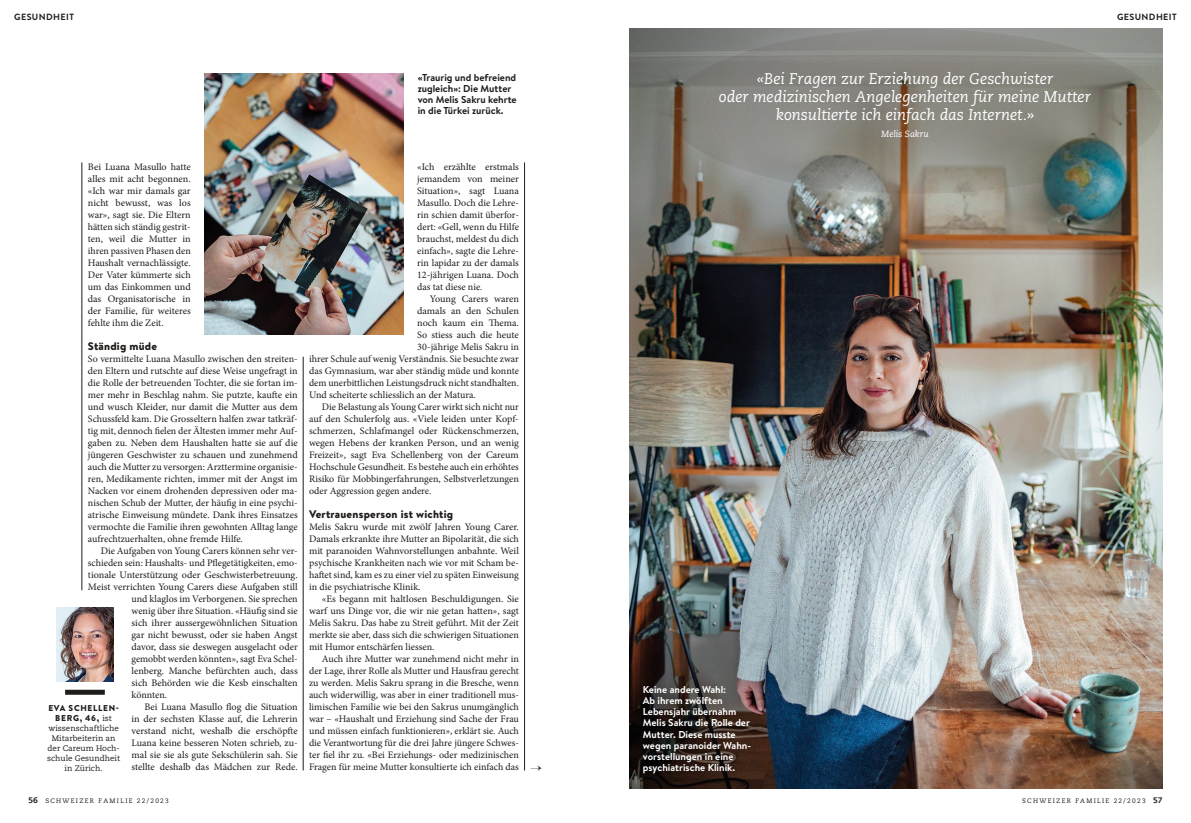
<style>
.page{position:relative;width:1191px;height:823px;background:#fff}
.page>*{position:absolute;margin:0;border:0;box-sizing:border-box;transform-origin:0 0}
.t1{font:15.5px/17.5px "Caecilia Italic OV BBIETO";color:#fff;text-align:center}
.t2{font:11px "Brandon Text Black OV BBIETQ";letter-spacing:.02em;color:#1f1c1a}
.t3{font:10px/12px "Minion Pro Regular OV BBIETI";color:#1f1c1a;text-align:justify}
.t4{font:10px/11px "Brandon Text Bold OV BBIETK";color:#fff}
.t5{font:10px/11px "Brandon Text Bold OV BBIETK";color:#1f1c1a}
.t6{font:9px "Brandon Grotesque Bold OV BBIETP";letter-spacing:.04em;color:#1f1c1a}
.t7{font:9px "Caecilia Italic OV BBIETO";color:#fff}
.t8{font:8.5px/10px "Brandon Text Black OV BBIETQ";letter-spacing:.08em;color:#1f1c1a;text-align:center}
.t9{font:8px/10px "Caecilia Roman OV BBIETM";color:#1f1c1a;text-align:center}
.t10{font:6.5px "Caecilia Roman OV BBIETM";letter-spacing:.2em;color:#1f1c1a}
.s1{font-family:"Caecilia Roman OV BBIETM";font-size:8px}
.s2{font-family:"Caecilia Heavy OV BBIETN";font-size:8px}
</style>
<div class="page">
<img style="left:205px;top:74px;width:198px;height:260px">
<img style="left:629px;top:28px;width:533px;height:760px">
<img style="left:56px;top:607px;width:58px;height:73px">
<svg style="left:669px;top:29px;width:493px;height:165px;background:#85837b"></svg>
<hr style="left:303px;top:356px;width:1px;height:414px;background:#1f1c1a">
<hr style="left:82px;top:162px;width:1px;height:428px;background:#1f1c1a">
<hr style="left:524px;top:162px;width:1px;height:608px;background:#1f1c1a">
<div style="left:65px;top:689px;width:40px;height:5px;background:#1f1c1a"></div>
<p class="t6" style="left:14px;top:12px;width:61px">GESUNDHEIT</p>
<p class="t6" style="left:1117px;top:12px;width:61px">GESUNDHEIT</p>
<p class="t5" style="left:418px;top:72px;width:100px">«Traurig und befreiend zugleich»: Die Mutter von Melis Sakru kehrte in die Türkei zurück.</p>
<p class="t3" style="left:88px;top:160px;width:104px">Bei Luana Masullo hatte alles mit acht begonnen. «Ich war mir damals gar nicht bewusst, was los war», sagt sie. Die Eltern hätten sich ständig gestrit&shy;ten, weil die Mutter in ihren passiven Phasen den Haushalt vernachlässigte.<br>Der Vater kümmerte sich um das Einkommen und das Organisatorische in der Familie, für weiteres fehlte ihm die Zeit.</p>
<p class="t2" style="left:88px;top:339px;width:71px">Ständig müde</p>
<p class="t3" style="left:88px;top:352px;width:211px">So vermittelte Luana Masullo zwischen den streiten&shy;den Eltern und rutschte auf diese Weise ungefragt in die Rolle der betreuenden Tochter, die sie fortan im&shy;mer mehr in Beschlag nahm. Sie putzte, kaufte ein und wusch Kleider, nur damit die Mutter aus dem Schussfeld kam. Die Grosseltern halfen zwar tatkräf&shy;tig mit, dennoch fielen der Ältesten immer mehr Auf&shy;gaben zu. Neben dem Haushalten hatte sie auf die jüngeren Geschwister zu schauen und zunehmend auch die Mutter zu versorgen: Arzttermine organisie&shy;ren, Medikamente richten, immer mit der Angst im Nacken vor einem drohenden depressiven oder ma&shy;nischen Schub der Mutter, der häufig in eine psychi&shy;atrische Einweisung mündete. Dank ihres Einsatzes vermochte die Familie ihren gewohnten Alltag lange aufrechtzuerhalten, ohne fremde Hilfe.</p>
<p class="t3" style="left:101px;top:544px;width:199px">Die Aufgaben von Young Carers können sehr ver-</p>
<p class="t3" style="left:88px;top:556px;width:211px">schieden sein: Haushalts- und Pflegetätigkeiten, emo-</p>
<p class="t3" style="left:88px;top:568px;width:211px">tionale Unterstützung oder Geschwisterbetreuung.</p>
<p class="t3" style="left:88px;top:580px;width:211px">Meist verrichten Young Carers diese Aufgaben still</p>
<p class="t3" style="left:132px;top:592px;width:168px">und klaglos im Verborgenen. Sie sprechen</p>
<p class="t3" style="left:132px;top:604px;width:168px">wenig über ihre Situation. «Häufig sind sie</p>
<p class="t3" style="left:132px;top:616px;width:168px">sich ihrer aussergewöhnlichen Situation</p>
<p class="t3" style="left:132px;top:628px;width:168px">gar nicht bewusst, oder sie haben Angst</p>
<p class="t3" style="left:132px;top:640px;width:168px">davor, dass sie deswegen ausgelacht oder</p>
<p class="t3" style="left:132px;top:652px;width:168px">gemobbt werden könnten», sagt Eva Schel-</p>
<p class="t3" style="left:132px;top:664px;width:168px">lenberg. Manche befürchten auch, dass</p>
<p class="t3" style="left:132px;top:676px;width:168px">sich Behörden wie die Kesb einschalten</p>
<p class="t3" style="left:132px;top:688px;width:37px">könnten.</p>
<p class="t3" style="left:144px;top:700px;width:155px">Bei Luana Masullo flog die Situation</p>
<p class="t3" style="left:132px;top:712px;width:168px">in der sechsten Klasse auf, die Lehrerin</p>
<p class="t3" style="left:132px;top:724px;width:168px">verstand nicht, weshalb die erschöpfte</p>
<p class="t3" style="left:132px;top:736px;width:168px">Luana keine besseren Noten schrieb, zu-</p>
<p class="t3" style="left:132px;top:748px;width:168px">mal sie sie als gute Sekschülerin sah. Sie</p>
<p class="t3" style="left:132px;top:760px;width:168px">stellte deshalb das Mädchen zur Rede.</p>
<p class="t8" style="left:48px;top:702px;width:72px">EVA SCHELLEN-<br>BERG, 46, <span class="s1">ist</span></p>
<p class="t9" style="left:47px;top:722px;width:75px">wissenschaftliche<br>Mitarbeiterin an der Careum Hoch&shy;schule Gesundheit in Zürich.</p>
<p class="t3" style="left:417px;top:160px;width:103px">«Ich erzählte erstmals jemandem von meiner Situation», sagt Luana Masullo. Doch die Lehre&shy;rin schien damit überfor&shy;dert: «Gell, wenn du Hilfe brauchst, meldest du dich einfach», sagte die Lehre&shy;rin lapidar zu der damals 12-jährigen Luana. Doch das tat diese nie.</p>
<p class="t3" style="left:430px;top:292px;width:90px">Young Carers waren</p>
<p class="t3" style="left:417px;top:304px;width:103px">damals an den Schulen</p>
<p class="t3" style="left:417px;top:316px;width:103px">noch kaum ein Thema.</p>
<p class="t3" style="left:417px;top:328px;width:103px">So stiess auch die heute</p>
<p class="t3" style="left:417px;top:340px;width:103px">30-jährige Melis Sakru in</p>
<p class="t3" style="left:309px;top:352px;width:211px">ihrer Schule auf wenig Verständnis. Sie besuchte zwar</p>
<p class="t3" style="left:309px;top:364px;width:211px">das Gymnasium, war aber ständig müde und konnte</p>
<p class="t3" style="left:309px;top:376px;width:211px">dem unerbittlichen Leistungsdruck nicht standhalten.</p>
<p class="t3" style="left:309px;top:388px;width:168px">Und scheiterte schliesslich an der Matura.</p>
<p class="t3" style="left:322px;top:400px;width:198px">Die Belastung als Young Carer wirkt sich nicht nur</p>
<p class="t3" style="left:309px;top:412px;width:211px">auf den Schulerfolg aus. «Viele leiden unter Kopf-</p>
<p class="t3" style="left:309px;top:424px;width:211px">schmerzen, Schlafmangel oder Rückenschmerzen,</p>
<p class="t3" style="left:309px;top:436px;width:211px">wegen Hebens der kranken Person, und an wenig</p>
<p class="t3" style="left:309px;top:448px;width:211px">Freizeit», sagt Eva Schellenberg von der Careum</p>
<p class="t3" style="left:309px;top:460px;width:211px">Hochschule Gesundheit. Es bestehe auch ein erhöhtes</p>
<p class="t3" style="left:309px;top:472px;width:211px">Risiko für Mobbingerfahrungen, Selbstverletzungen</p>
<p class="t3" style="left:309px;top:484px;width:124px">oder Aggression gegen andere.</p>
<p class="t2" style="left:309px;top:507px;width:146px">Vertrauensperson ist wichtig</p>
<p class="t3" style="left:309px;top:520px;width:211px">Melis Sakru wurde mit zwölf Jahren Young Carer.<br>Damals erkrankte ihre Mutter an Bipolarität, die sich mit paranoiden Wahnvorstellungen anbahnte. Weil psychische Krankheiten nach wie vor mit Scham be&shy;haftet sind, kam es zu einer viel zu späten Einweisung in die psychiatrische Klinik.</p>
<p class="t3" style="left:309px;top:592px;width:211px;text-indent:13px">«Es begann mit haltlosen Beschuldigungen. Sie warf uns Dinge vor, die wir nie getan hatten», sagt Melis Sakru. Das habe zu Streit geführt. Mit der Zeit merkte sie aber, dass sich die schwierigen Situationen mit Humor entschärfen liessen.</p>
<p class="t3" style="left:309px;top:652px;width:211px;text-indent:13px">Auch ihre Mutter war zunehmend nicht mehr in der Lage, ihrer Rolle als Mutter und Hausfrau gerecht zu werden. Melis Sakru sprang in die Bresche, wenn auch widerwillig, was aber in einer traditionell mus&shy;limischen Familie wie bei den Sakrus unumgänglich war – «Haushalt und Erziehung sind Sache der Frau und müssen einfach funktionieren», erklärt sie. Auch die Verantwortung für die drei Jahre jüngere Schwes&shy;ter fiel ihr zu. «Bei Erziehungs- oder medizinischen Fragen für meine Mutter konsultierte ich einfach das</p>
<h1 class="t1" style="left:719px;top:70px;width:374px">«Bei Fragen zur Erziehung der Geschwister<br>oder medizinischen Angelegenheiten für meine Mutter konsultierte ich einfach das Internet.»</h1>
<p class="t7" style="left:881px;top:129px;width:49px">Melis Sakru</p>
<p class="t4" style="left:643px;top:684px;width:110px">Keine andere Wahl:<br>Ab ihrem zwölften<br>Lebensjahr übernahm<br>Melis Sakru die Rolle der<br>Mutter. Diese musste wegen paranoider Wahn&shy;vorstellungen in eine psychiatrische Klinik.</p>
<p class="t10" style="left:28px;top:796px;width:142px"><span class="s2">56</span> SCHWEIZER FAMILIE 22/2023</p>
<p class="t10" style="left:1022px;top:796px;width:142px">SCHWEIZER FAMILIE 22/2023 <span class="s2">57</span></p>
</div>
